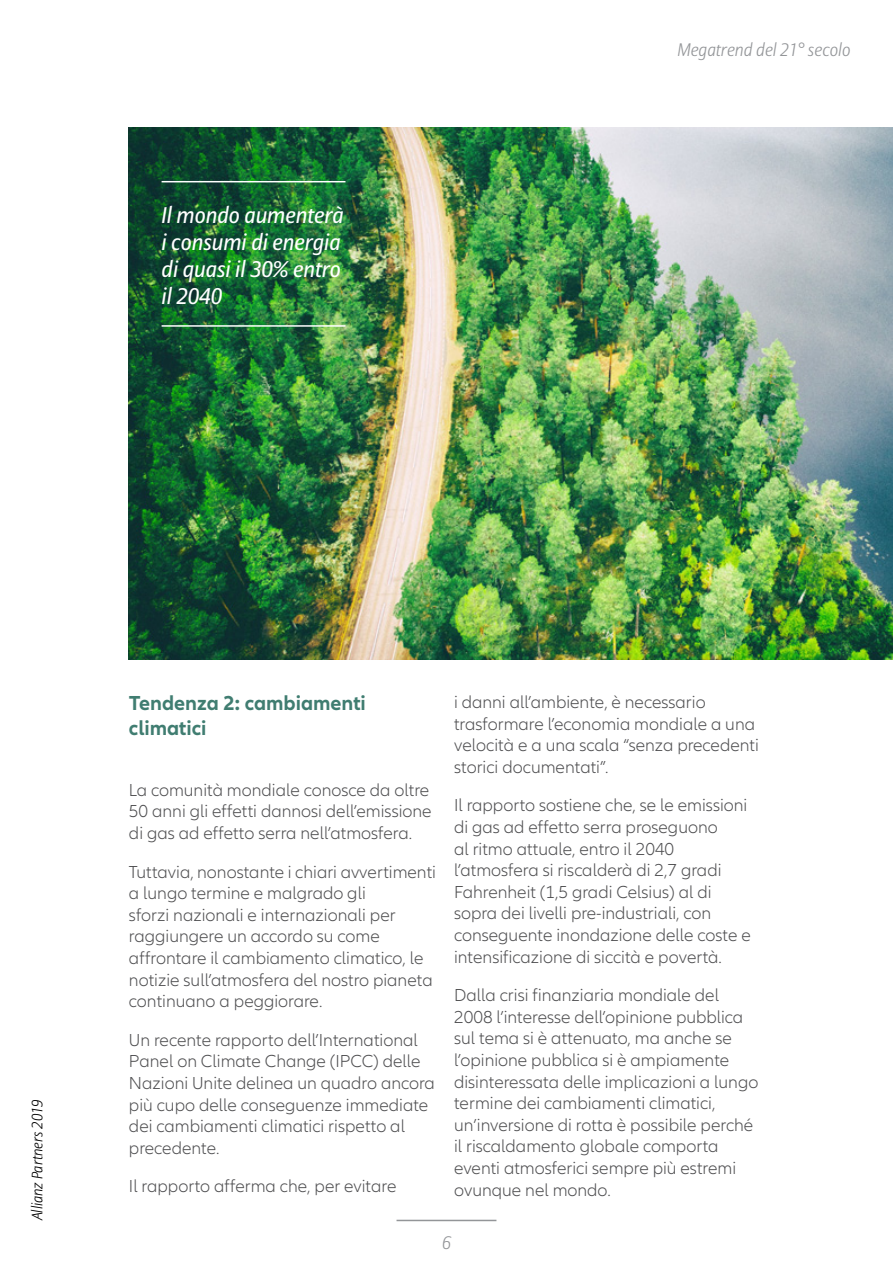
<style>
.page{position:relative;width:893px;height:1263px;background:#fff}
.page>*{position:absolute;margin:0;border:0;box-sizing:border-box;transform-origin:0 0}
.t1{font:italic 22.5px/27px "Allianz Sans";color:#fff}
.t2{font:700 21px/25.2px "Allianz Neo";color:#407d71}
.t3{font:300 18px/21.6px "Allianz Neo";color:#4d4d4f}
.t4{font:italic 300 18px "Allianz Sans";color:#939598}
.t5{font:italic 300 15px "Allianz Sans";color:#000}
</style>
<div class="page">
<img style="left:129px;top:128px;width:764px;height:531px">
<hr style="left:162px;top:181px;width:183px;height:1px;background:#fff">
<hr style="left:162px;top:325px;width:183px;height:2px;background:#fff">
<hr style="left:396px;top:1220px;width:100px;height:1px;background:#939598">
<p class="t1" style="left:162px;top:201px;width:184px">Il mondo aumenterà i consumi di energia di quasi il 30% entro il 2040</p>
<p class="t4" style="left:677px;top:39px;width:175px">Megatrend del 21° secolo</p>
<p class="t5" style="left:28px;top:1220px;width:122px;rotate:-90deg">Allianz Partners 2019</p>
<p class="t2" style="left:129px;top:691px;width:238px">Tendenza 2: cambiamenti climatici</p>
<p class="t3" style="left:129px;top:779px;width:304px">La comunità mondiale conosce da oltre<br>50 anni gli effetti dannosi dell’emissione di gas ad effetto serra nell’atmosfera.</p>
<p class="t3" style="left:129px;top:861px;width:309px">Tuttavia, nonostante i chiari avvertimenti a lungo termine e malgrado gli<br>sforzi nazionali e internazionali per raggiungere un accordo su come affrontare il cambiamento climatico, le notizie sull’atmosfera del nostro pianeta continuano a peggiorare.</p>
<p class="t3" style="left:129px;top:1029px;width:307px">Un recente rapporto dell’International Panel on Climate Change (IPCC) delle Nazioni Unite delinea un quadro ancora più cupo delle conseguenze immediate dei cambiamenti climatici rispetto al precedente.</p>
<p class="t3" style="left:129px;top:1176px;width:269px">Il rapporto afferma che, per evitare</p>
<p class="t3" style="left:454px;top:692px;width:306px">i danni all’ambiente, è necessario trasformare l’economia mondiale a una velocità e a una scala “senza precedenti storici documentati”.</p>
<p class="t3" style="left:454px;top:795px;width:298px">Il rapporto sostiene che, se le emissioni di gas ad effetto serra proseguono<br>al ritmo attuale, entro il 2040 l’atmosfera si riscalderà di 2,7 gradi Fahrenheit (1,5 gradi Celsius) al di sopra dei livelli pre-industriali, con conseguente inondazione delle coste e intensificazione di siccità e povertà.</p>
<p class="t3" style="left:454px;top:985px;width:306px">Dalla crisi finanziaria mondiale del 2008 l’interesse dell’opinione pubblica sul tema si è attenuato, ma anche se l’opinione pubblica si è ampiamente disinteressata delle implicazioni a lungo termine dei cambiamenti climatici, un’inversione di rotta è possibile perché il riscaldamento globale comporta eventi atmosferici sempre più estremi ovunque nel mondo.</p>
<p class="t4" style="left:442px;top:1231px;width:10px">6</p>
</div>
